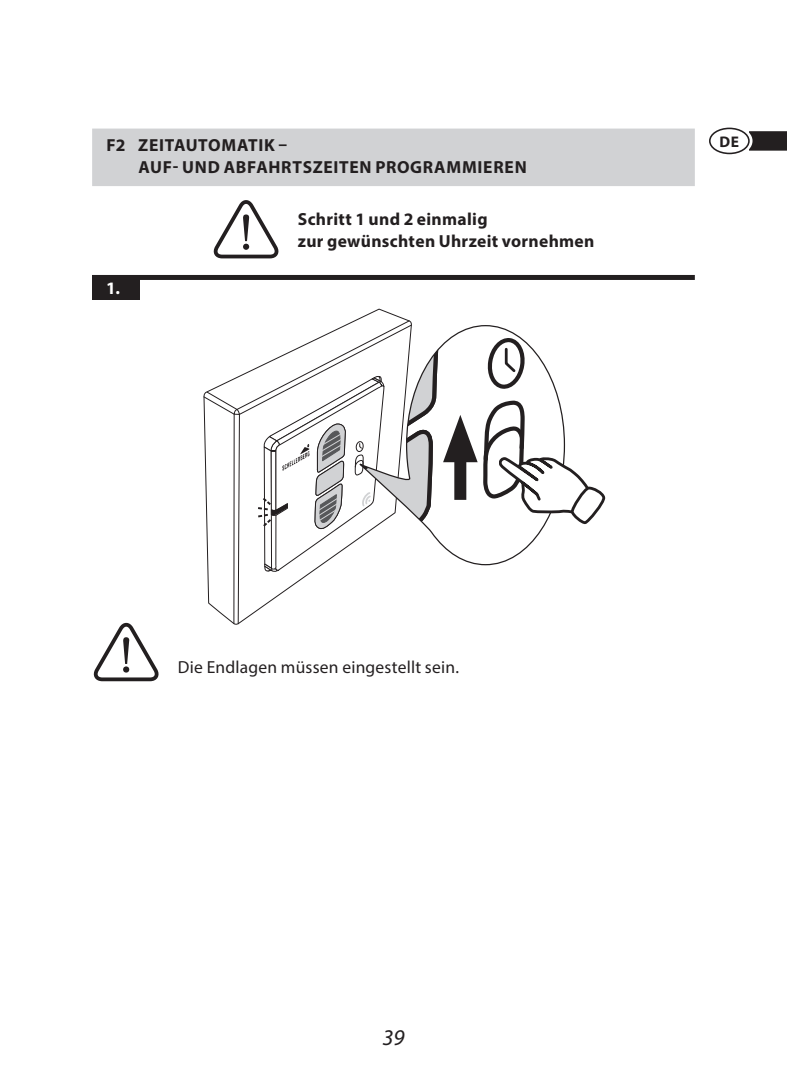
<style>
.page{position:relative;width:787px;height:1092px;background:#fff}
.page>*{position:absolute;margin:0;border:0;box-sizing:border-box;transform-origin:0 0}
.t1{font:italic 22.5px "Myriad Pro";color:#231f20}
.t2{font:700 17.5px/22.5px "Myriad Pro";letter-spacing:.04em;color:#231f20}
.t3{font:700 17.5px/22.5px "Myriad Pro";letter-spacing:.02em;color:#231f20}
.t4{font:17.5px "Myriad Pro";letter-spacing:.015em;color:#231f20}
.t5{font:700 17.5px "Myriad Pro";color:#fff}
.t6{font:700 15.5px "Myriad Pro";color:#231f20}
</style>
<div class="page">
<svg style="left:749px;top:131px;width:38px;height:20px"></svg>
<div style="left:709px;top:128px;width:40px;height:26px;border:2px solid #231f20;border-radius:50%"></div>
<div style="left:92px;top:128px;width:603px;height:58px;background:#d1d2d4"></div>
<div style="left:92px;top:275px;width:603px;height:5px;background:#231f20"></div>
<div style="left:92px;top:275px;width:48px;height:25px;background:#231f20"></div>
<svg style="left:214px;top:200px;width:64px;height:58px"></svg>
<svg style="left:94px;top:623px;width:64px;height:58px"></svg>
<svg style="left:203px;top:320px;width:402px;height:304px"></svg>
<p class="t2" style="left:138px;top:134px;width:390px;text-indent:-32px">F2 ZEITAUTOMATIK –<br>AUF- UND ABFAHRTSZEITEN PROGRAMMIEREN</p>
<p class="t5" style="left:106px;top:279px;width:15px">1.</p>
<p class="t3" style="left:298px;top:208px;width:298px">Schritt 1 und 2 einmalig<br>zur gewünschten Uhrzeit vornehmen</p>
<p class="t6" style="left:719px;top:132px;width:21px">DE</p>
<p class="t4" style="left:178px;top:660px;width:283px">Die Endlagen müssen eingestellt sein.</p>
<p class="t1" style="left:382px;top:1023px;width:24px">39</p>
</div>
